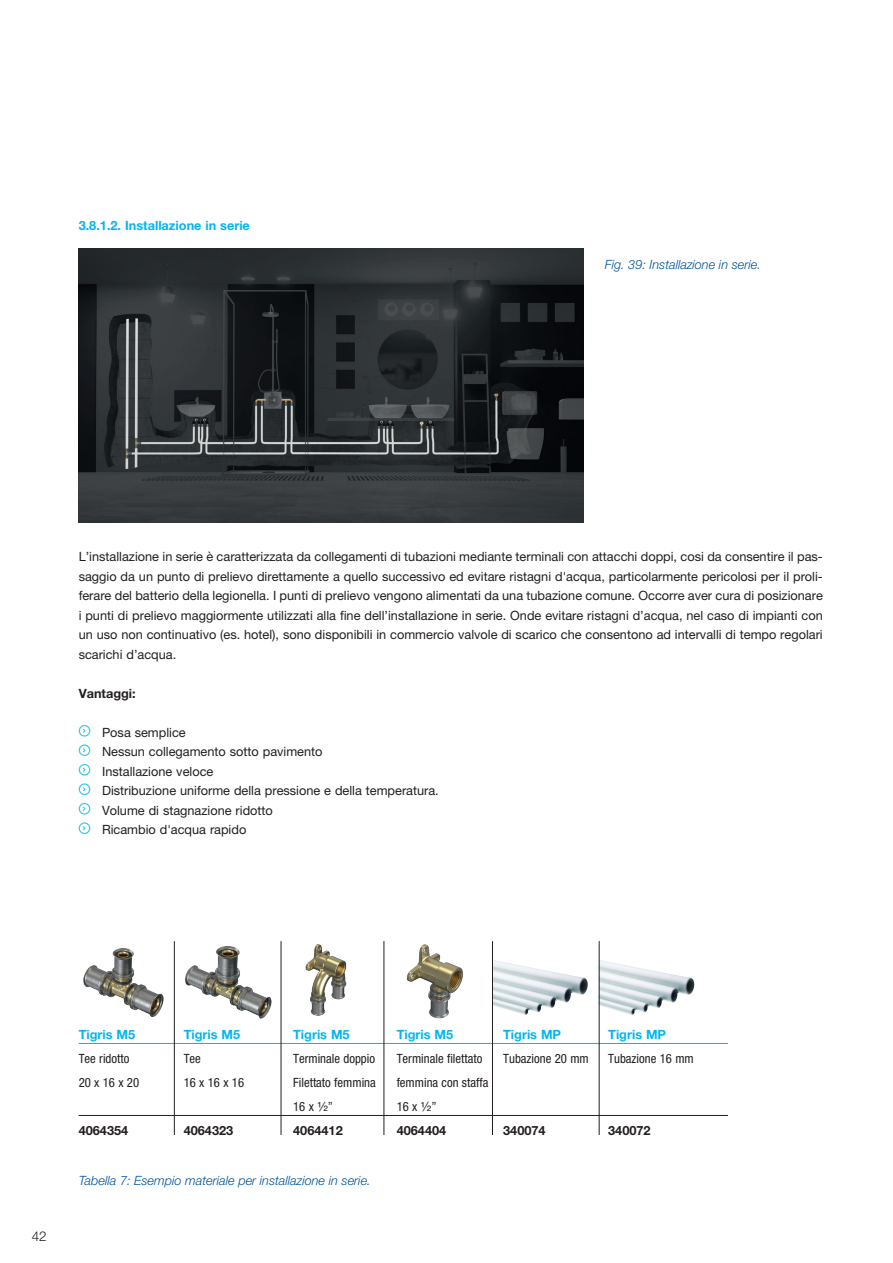
<style>
.page{position:relative;width:893px;height:1263px;background:#fff}
.page>*{position:absolute;margin:0;border:0;box-sizing:border-box;transform-origin:0 0}
.t1{font:300 13.5px "Helvetica Neue";color:#231f20}
.t2{font:12.75px/19.5px "Helvetica Neue";color:#231f20;text-align:justify}
.t3{font:condensed 12.75px "Helvetica Neue";color:#231f20}
.t4{font:italic 300 12.75px "Helvetica Neue LT Pro";color:#01529b}
.t5{font:700 12.75px "Helvetica Neue";color:#00b6f0}
.t6{font:700 12.75px "Helvetica Neue";color:#231f20}
.s1{font-stretch:normal}
</style>
<div class="page">
<img style="left:83px;top:948px;width:81px;height:69px">
<img style="left:185px;top:946px;width:87px;height:73px">
<img style="left:406px;top:944px;width:57px;height:75px">
<img style="left:305px;top:944px;width:42px;height:72px">
<div style="left:79px;top:725px;width:11px;height:12px;border:1px solid #42c8f4;border-radius:50%"></div>
<div style="left:79px;top:744px;width:11px;height:12px;border:1px solid #42c8f4;border-radius:50%"></div>
<div style="left:79px;top:764px;width:11px;height:12px;border:1px solid #42c8f4;border-radius:50%"></div>
<div style="left:79px;top:783px;width:11px;height:12px;border:1px solid #42c8f4;border-radius:50%"></div>
<div style="left:79px;top:803px;width:11px;height:12px;border:1px solid #42c8f4;border-radius:50%"></div>
<div style="left:79px;top:822px;width:11px;height:12px;border:1px solid #42c8f4;border-radius:50%"></div>
<img style="left:79px;top:249px;width:505px;height:273px">
<hr style="left:79px;top:1043px;width:649px;height:1px;background:#00b6f0">
<hr style="left:79px;top:1115px;width:649px;height:1px;background:#231f20">
<hr style="left:174px;top:941px;width:1px;height:194px;background:#231f20">
<hr style="left:281px;top:941px;width:1px;height:194px;background:#231f20">
<hr style="left:384px;top:941px;width:1px;height:194px;background:#231f20">
<img style="left:493px;top:960px;width:95px;height:55px">
<img style="left:600px;top:960px;width:94px;height:55px">
<hr style="left:492px;top:941px;width:1px;height:194px;background:#231f20">
<hr style="left:599px;top:941px;width:1px;height:194px;background:#231f20">
<p class="t5" style="left:79px;top:217px;width:173px">3.8.1.2. Installazione in serie</p>
<p class="t4" style="left:605px;top:256px;width:158px">Fig. 39: Installazione in serie.</p>
<p class="t2" style="left:79px;top:547px;width:746px">L’installazione in serie è caratterizzata da collegamenti di tubazioni mediante terminali con attacchi doppi, cosi da consentire il pas&shy;saggio da un punto di prelievo direttamente a quello successivo ed evitare ristagni d'acqua, particolarmente pericolosi per il proli&shy;ferare del batterio della legionella. I punti di prelievo vengono alimentati da una tubazione comune. Occorre aver cura di posizionare i punti di prelievo maggiormente utilizzati alla fine dell’installazione in serie. Onde evitare ristagni d’acqua, nel caso di impianti con un uso non continuativo (es. hotel), sono disponibili in commercio valvole di scarico che consentono ad intervalli di tempo regolari scarichi d’acqua.</p>
<p class="t6" style="left:79px;top:685px;width:59px">Vantaggi:</p>
<p class="t2" style="left:102px;top:722px;width:338px;text-align:left">Posa semplice<br>Nessun collegamento sotto pavimento<br>Installazione veloce<br>Distribuzione uniforme della pressione e della temperatura.<br>Volume di stagnazione ridotto<br>Ricambio d'acqua rapido</p>
<p class="t1" style="left:32px;top:1227px;width:16px">42</p>
<p class="t5" style="left:79px;top:1026px;width:58px">Tigris M5</p>
<p class="t5" style="left:184px;top:1026px;width:58px">Tigris M5</p>
<p class="t5" style="left:293px;top:1026px;width:58px">Tigris M5</p>
<p class="t5" style="left:397px;top:1026px;width:58px">Tigris M5</p>
<p class="t5" style="left:503px;top:1026px;width:59px">Tigris MP</p>
<p class="t5" style="left:608px;top:1026px;width:59px">Tigris MP</p>
<p class="t3" style="left:79px;top:1051px;width:52px">Tee ridotto</p>
<p class="t3" style="left:184px;top:1051px;width:19px">Tee</p>
<p class="t3" style="left:293px;top:1051px;width:83px">Terminale doppio</p>
<p class="t3" style="left:397px;top:1051px;width:87px">Terminale filettato</p>
<p class="t3" style="left:503px;top:1051px;width:87px">Tubazione 20 mm</p>
<p class="t3" style="left:608px;top:1051px;width:87px">Tubazione 16 mm</p>
<p class="t3" style="left:79px;top:1075px;width:62px">20 x 16 x 20</p>
<p class="t3" style="left:184px;top:1075px;width:62px">16 x 16 x 16</p>
<p class="t3" style="left:293px;top:1075px;width:84px">Filettato femmina</p>
<p class="t3" style="left:397px;top:1075px;width:93px">femmina con staffa</p>
<p class="t3" style="left:293px;top:1099px;width:41px">16 x <span class="s1">½</span>”</p>
<p class="t3" style="left:397px;top:1099px;width:41px">16 x <span class="s1">½</span>”</p>
<p class="t6" style="left:79px;top:1122px;width:51px">4064354</p>
<p class="t6" style="left:184px;top:1122px;width:51px">4064323</p>
<p class="t6" style="left:293px;top:1122px;width:51px">4064412</p>
<p class="t6" style="left:397px;top:1122px;width:51px">4064404</p>
<p class="t6" style="left:503px;top:1122px;width:44px">340074</p>
<p class="t6" style="left:608px;top:1122px;width:44px">340072</p>
<p class="t4" style="left:79px;top:1173px;width:294px">Tabella 7: Esempio materiale per installazione in serie.</p>
</div>
